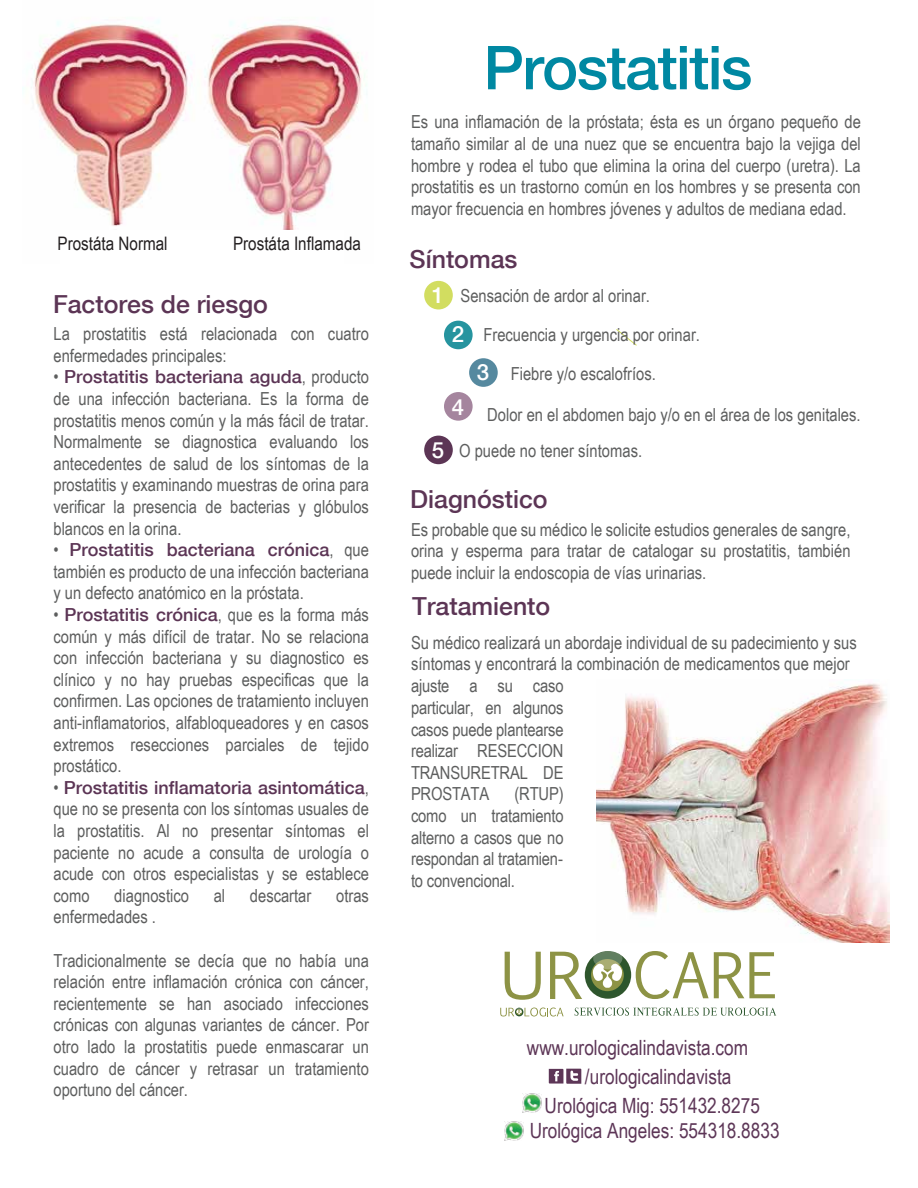
<style>
.page{position:relative;width:918px;height:1188px;background:#fff}
.page>*{position:absolute;margin:0;border:0;box-sizing:border-box;transform-origin:0 0}
.t1{font:500 60.6px "Helvetica Neue";letter-spacing:-.025em;color:#0088a2}
.t2{font:500 24.9px "Helvetica Neue";color:#5c3555}
.t3{font:500 22.2px "Helvetica Neue";color:#fff}
.t4{font:21px "Arial Narrow";color:#5d3657}
.t5{font:18.6px "Arial Narrow";color:#231f20}
.t6{font:18px/21.6px "Arial Narrow";color:#5d5e5e;text-align:justify}
.t7{font:500 18px "Helvetica Neue";color:#5c3555}
.s1{font-family:"Arial Narrow";font-weight:400;color:#5d5e5e}
</style>
<div class="page">
<img style="left:597px;top:683px;width:293px;height:260px">
<svg style="left:616px;top:329px;width:20px;height:16px"></svg>
<svg style="left:505px;top:952px;width:36px;height:48px"></svg>
<svg style="left:550px;top:951px;width:225px;height:48px"></svg>
<svg style="left:500px;top:1008px;width:64px;height:8px"></svg>
<svg style="left:574px;top:1007px;width:202px;height:9px"></svg>
<svg style="left:549px;top:1069px;width:32px;height:15px"></svg>
<img style="left:523px;top:1094px;width:18px;height:19px">
<img style="left:505px;top:1121px;width:19px;height:19px">
<img style="left:22px;top:20px;width:343px;height:210px">
<div style="left:424px;top:281px;width:29px;height:28px;background:#d2dd60;border-radius:50%"></div>
<div style="left:469px;top:358px;width:29px;height:29px;background:#56899f;border-radius:50%"></div>
<div style="left:444px;top:392px;width:29px;height:29px;background:#a5859e;border-radius:50%"></div>
<div style="left:424px;top:436px;width:29px;height:28px;background:#5c3555;border-radius:50%"></div>
<div style="left:444px;top:321px;width:29px;height:28px;background:#26949f;border-radius:50%"></div>
<p class="t5" style="left:58px;top:233px;width:112px">Prostáta Normal</p>
<p class="t5" style="left:233px;top:233px;width:129px">Prostáta Inflamada</p>
<h2 class="t2" style="left:53px;top:284px;width:216px">Factores de riesgo</h2>
<p class="t6" style="left:54px;top:323px;width:317px">La prostatitis está relacionada con cuatro enfermedades principales:</p>
<p class="t7" style="left:54px;top:362px;width:317px"><span class="s1">•</span> Prostatitis bacteriana aguda<span class="s1">, producto</span></p>
<p class="t6" style="left:54px;top:388px;width:317px">de una infección bacteriana. Es la forma de prostatitis menos común y la más fácil de tratar.<br>Normalmente se diagnostica evaluando los antecedentes de salud de los síntomas de la prostatitis y examinando muestras de orina para verificar la presencia de bacterias y glóbulos blancos en la orina.</p>
<p class="t7" style="left:54px;top:535px;width:317px"><span class="s1">•</span> Prostatitis bacteriana crónica<span class="s1">, que</span></p>
<p class="t6" style="left:54px;top:561px;width:317px">también es producto de una infección bacteriana y un defecto anatómico en la próstata.</p>
<p class="t7" style="left:54px;top:600px;width:317px"><span class="s1">•</span> Prostatitis crónica<span class="s1">, que es la forma más</span></p>
<p class="t6" style="left:54px;top:625px;width:317px">común y más difícil de tratar. No se relaciona con infección bacteriana y su diagnostico es clínico y no hay pruebas especificas que la confirmen. Las opciones de tratamiento incluyen anti-inflamatorios, alfabloqueadores y en casos extremos resecciones parciales de tejido prostático.</p>
<p class="t7" style="left:54px;top:773px;width:317px"><span class="s1">•</span> Prostatitis inflamatoria asintomática<span class="s1">,</span></p>
<p class="t6" style="left:54px;top:798px;width:317px">que no se presenta con los síntomas usuales de la prostatitis. Al no presentar síntomas el paciente no acude a consulta de urología o acude con otros especialistas y se establece como</p>
<p class="t6" style="left:114px;top:885px;width:76px">diagnostico</p>
<p class="t6" style="left:214px;top:885px;width:13px">al</p>
<p class="t6" style="left:250px;top:885px;width:63px">descartar</p>
<p class="t6" style="left:336px;top:885px;width:34px">otras</p>
<p class="t6" style="left:54px;top:906px;width:104px">enfermedades .</p>
<p class="t6" style="left:54px;top:949px;width:317px">Tradicionalmente se decía que no había una relación entre inflamación crónica con cáncer, recientemente se han asociado infecciones crónicas con algunas variantes de cáncer. Por otro lado la prostatitis puede enmascarar un cuadro de cáncer y retrasar un tratamiento oportuno del cáncer.</p>
<h1 class="t1" style="left:483px;top:19px;width:270px">Prostatitis</h1>
<p class="t6" style="left:411px;top:111px;width:451px">Es una inflamación de la próstata; ésta es un órgano pequeño de tamaño similar al de una nuez que se encuentra bajo la vejiga del hombre y rodea el tubo que elimina la orina del cuerpo (uretra). La prostatitis es un trastorno común en los hombres y se presenta con mayor frecuencia en hombres jóvenes y adultos de mediana edad.</p>
<h2 class="t2" style="left:410px;top:239px;width:109px">Síntomas</h2>
<p class="t3" style="left:432px;top:278px;width:14px">1</p>
<p class="t3" style="left:432px;top:432px;width:14px">5</p>
<p class="t6" style="left:461px;top:285px;width:191px">Sensación de ardor al orinar.</p>
<p class="t6" style="left:483px;top:324px;width:218px">Frecuencia y urgencia por orinar.</p>
<p class="t6" style="left:511px;top:363px;width:147px">Fiebre y/o escalofríos.</p>
<p class="t6" style="left:487px;top:403px;width:375px">Dolor en el abdomen bajo y/o en el área de los genitales.</p>
<p class="t3" style="left:452px;top:317px;width:14px">2</p>
<p class="t3" style="left:477px;top:354px;width:14px">3</p>
<p class="t3" style="left:452px;top:389px;width:14px">4</p>
<p class="t6" style="left:459px;top:440px;width:184px">O puede no tener síntomas.</p>
<h2 class="t2" style="left:410px;top:479px;width:139px">Diagnóstico</h2>
<p class="t6" style="left:411px;top:519px;width:441px">Es probable que su médico le solicite estudios generales de sangre, orina y esperma para tratar de catalogar su prostatitis, también puede incluir la endoscopia de vías urinarias.</p>
<h2 class="t2" style="left:412px;top:587px;width:140px">Tratamiento</h2>
<p class="t6" style="left:411px;top:632px;width:447px;text-align:left">Su médico realizará un abordaje individual de su padecimiento y sus síntomas y encontrará la combinación de medicamentos que mejor ajuste a su caso<br>particular, en algunos<br>casos puede plantearse<br>realizar RESECCION<br>TRANSURETRAL DE<br>PROSTATA</p>
<p class="t6" style="left:411px;top:783px;width:154px;text-indent:104px">(RTUP) como un tratamiento alterno a casos que no respondan al tratamien&shy;to convencional.</p>
<p class="t4" style="left:527px;top:1036px;width:223px">www.urologicalindavista.com</p>
<p class="t4" style="left:585px;top:1064px;width:148px">/urologicalindavista</p>
<p class="t4" style="left:545px;top:1093px;width:217px">Urológica Mig: 551432.8275</p>
<p class="t4" style="left:530px;top:1118px;width:251px">Urológica Angeles: 554318.8833</p>
</div>
